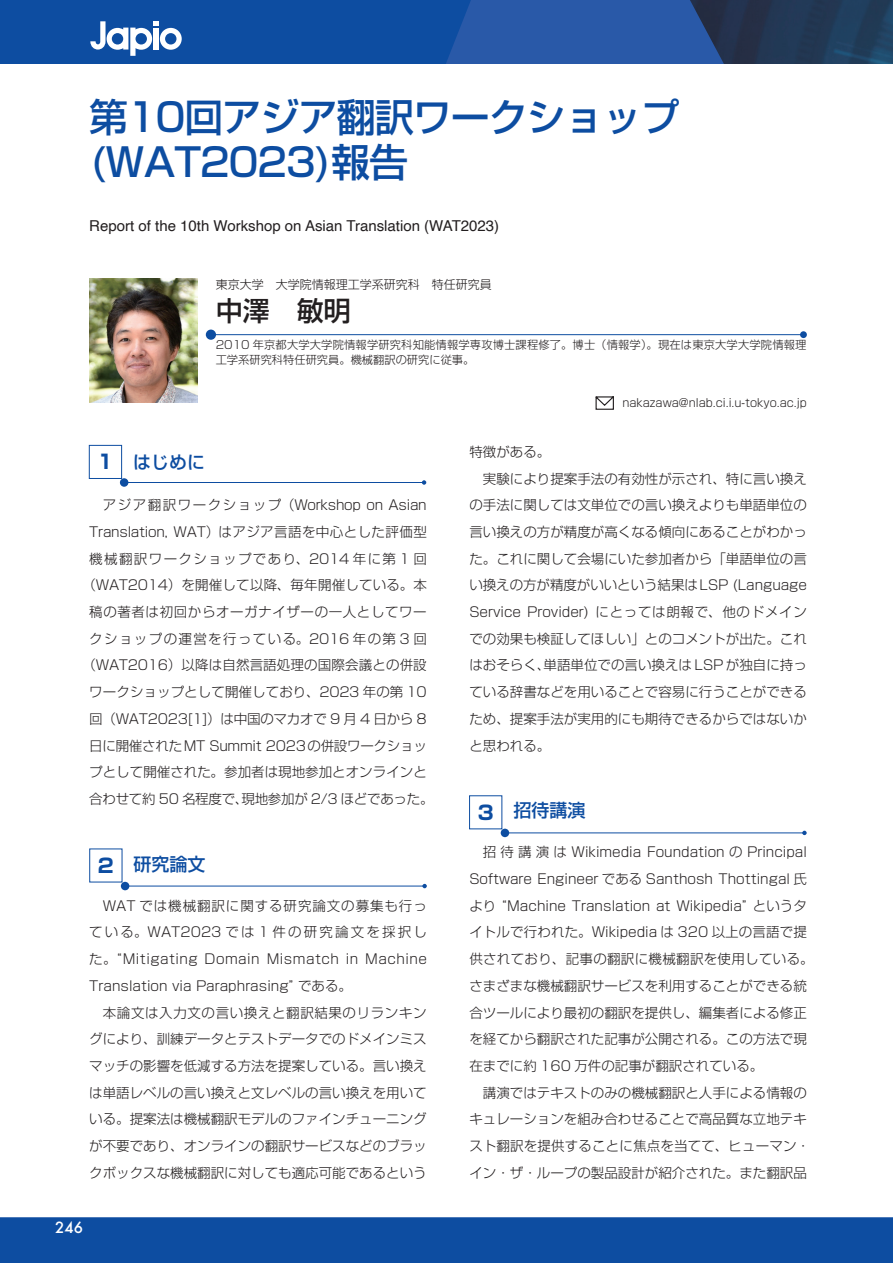
<style>
.page{position:relative;width:893px;height:1263px;background:#fff}
.page>*{position:absolute;margin:0;border:0;box-sizing:border-box;transform-origin:0 0}
.寄稿集タイトル{font:500 39px/45px "Shin Go Pr 5";letter-spacing:-.025em;color:#0d4da1}
.肩書き_名前{font:500 27px "Shin Go Pro";color:#231f20}
.本文{font:700 19.5px "Shin Go Pr 5";color:#0d4da1}
.見出し_大{font:500 18px "Shin Go Pro";color:#0d4da1}
.寄稿集英タイトル{font:15px "Helvetica";color:#231f20}
.t1{font:500 15px "Futura";color:#fff}
.本文-2{font:300 13.5px/26.7px "Shin Go Pr 5";color:#231f20;text-align:justify}
.本文-3{font:300 13.5px "Shin Go Pr 5";letter-spacing:-.02em;color:#231f20}
.本文-4{font:300 13.5px "Shin Go Pr 5";letter-spacing:.1em;color:#231f20}
.本文-5{font:300 13.5px "Shin Go Pr 5";letter-spacing:.03em;color:#231f20}
.本文-6{font:300 13.5px "Shin Go Pr 5";letter-spacing:.045em;color:#231f20}
.肩書き_名前-2{font:300 12px "Shin Go Pro";color:#231f20}
.PROFILE{font:300 11.25px/15px "Shin Go Pro";letter-spacing:.015em;color:#231f20}
.本文-7{font:300 11.25px "Shin Go Pr 5";color:#231f20}
</style>
<div class="page">
<div style="left:0;top:1217px;width:893px;height:46px;background:#0d4da1"></div>
<img style="left:724px;top:0;width:169px;height:64px">
<svg style="left:476px;top:0;width:248px;height:64px;background:#2855a1"></svg>
<svg style="left:0;top:0;width:476px;height:64px;background:#1855a5"></svg>
<svg style="left:595px;top:396px;width:19px;height:14px"></svg>
<img style="left:89px;top:279px;width:109px;height:124px">
<hr style="left:211px;top:334px;width:592px;height:1px;background:#0d4da1">
<div style="left:206px;top:330px;width:10px;height:10px;background:#0d4da1;border-radius:50%"></div>
<div style="left:800px;top:331px;width:7px;height:7px;background:#0d4da1;border-radius:50%"></div>
<hr style="left:124px;top:482px;width:300px;height:1px;background:#0d4da1">
<div style="left:120px;top:478px;width:8px;height:9px;background:#0d4da1;border-radius:50%"></div>
<svg style="left:422px;top:480px;width:4px;height:5px"></svg>
<div style="left:89px;top:445px;width:33px;height:34px;border:1px solid #0d4da1"></div>
<hr style="left:125px;top:886px;width:300px;height:1px;background:#0d4da1">
<div style="left:121px;top:882px;width:8px;height:8px;background:#0d4da1;border-radius:50%"></div>
<svg style="left:422px;top:884px;width:5px;height:4px"></svg>
<hr style="left:505px;top:832px;width:299px;height:1px;background:#0d4da1">
<div style="left:501px;top:829px;width:8px;height:8px;background:#0d4da1;border-radius:50%"></div>
<svg style="left:802px;top:831px;width:5px;height:4px"></svg>
<p class="寄稿集タイトル" style="left:89px;top:91px;width:592px">第10回アジア翻訳ワークショップ(WAT2023)報告</p>
<p class="寄稿集英タイトル" style="left:89px;top:214px;width:411px">Report of the 10th Workshop on Asian Translation (WAT2023)</p>
<p class="肩書き_名前-2" style="left:216px;top:275px;width:278px">東京大学　大学院情報理工学系研究科　特任研究員</p>
<p class="肩書き_名前" style="left:216px;top:289px;width:136px">中澤　敏明</p>
<p class="PROFILE" style="left:216px;top:336px;width:592px">2010 年京都大学大学院情報学研究科知能情報学専攻博士課程修了。博士（情報学）。現在は東京大学大学院情報理工学系研究科特任研究員。機械翻訳の研究に従事。</p>
<p class="本文" style="left:98px;top:446px;width:17px">1</p>
<p class="見出し_大" style="left:133px;top:447px;width:73px">はじめに</p>
<p class="本文-3" style="left:103px;top:494px;width:325px">アジア翻訳ワークショップ（Workshop on Asian</p>
<p class="本文-5" style="left:89px;top:521px;width:339px">Translation, WAT）はアジア言語を中心とした評価型</p>
<p class="本文-4" style="left:89px;top:547px;width:339px">機械翻訳ワークショップであり、2014 年に第 1 回</p>
<p class="本文-2" style="left:83px;top:571px;width:346px">（WAT2014）を開催して以降、毎年開催している。本</p>
<p class="本文-6" style="left:89px;top:601px;width:339px">稿の著者は初回からオーガナイザーの一人としてワー</p>
<p class="本文-4" style="left:89px;top:627px;width:339px">クショップの運営を行っている。2016 年の第 3 回</p>
<p class="本文-2" style="left:83px;top:651px;width:346px">（WAT2016）以降は自然言語処理の国際会議との併設</p>
<p class="本文-2" style="left:89px;top:677px;width:339px">ワークショップとして開催しており、2023 年の第 10</p>
<p class="本文-2" style="left:89px;top:704px;width:339px">回（WAT2023[1]）は中国のマカオで 9 月 4 日から 8</p>
<p class="本文-3" style="left:89px;top:734px;width:339px">日に開催されたMT Summit 2023の併設ワークショッ</p>
<p class="本文-2" style="left:89px;top:757px;width:339px">プとして開催された。参加者は現地参加とオンラインと</p>
<p class="本文-3" style="left:89px;top:788px;width:346px">合わせて約 50 名程度で、現地参加が 2/3 ほどであった。</p>
<p class="本文" style="left:98px;top:850px;width:17px">2</p>
<p class="見出し_大" style="left:134px;top:849px;width:73px">研究論文</p>
<p class="本文-2" style="left:89px;top:891px;width:339px;text-indent:14px">WAT では機械翻訳に関する研究論文の募集も行っている。WAT2023 では 1 件の研究論文を採択した。“Mitigating Domain Mismatch in Machine Translation via Paraphrasing” である。</p>
<p class="本文-2" style="left:89px;top:998px;width:339px;text-indent:14px">本論文は入力文の言い換えと翻訳結果のリランキングにより、訓練データとテストデータでのドメインミスマッチの影響を低減する方法を提案している。言い換えは単語レベルの言い換えと文レベルの言い換えを用いている。提案法は機械翻訳モデルのファインチューニングが不要であり、オンラインの翻訳サービスなどのブラックボックスな機械翻訳に対しても適応可能であるという</p>
<p class="t1" style="left:55px;top:1217px;width:29px">246</p>
<p class="本文-7" style="left:622px;top:394px;width:186px">nakazawa@nlab.ci.i.u-tokyo.ac.jp</p>
<p class="本文-2" style="left:469px;top:437px;width:82px">特徴がある。</p>
<p class="本文-2" style="left:469px;top:464px;width:339px;text-indent:14px">実験により提案手法の有効性が示され、特に言い換えの手法に関しては文単位での言い換えよりも単語単位の言い換えの方が精度が高くなる傾向にあることがわかった。これに関して会場にいた参加者から「単語単位の言い換えの方が精度がいいという結果はLSP (Language Service Provider) にとっては朗報で、他のドメインでの効果も検証してほしい」とのコメントが出た。これはおそらく、単語単位での言い換えは LSP が独自に持っている辞書などを用いることで容易に行うことができるため、提案手法が実用的にも期待できるからではないかと思われる。</p>
<p class="本文" style="left:478px;top:797px;width:17px">3</p>
<p class="見出し_大" style="left:513px;top:796px;width:73px">招待講演</p>
<p class="本文-2" style="left:469px;top:838px;width:346px;text-align:left;text-indent:14px">招待講演は Wikimedia Foundation の Principal Software Engineer である Santhosh Thottingal 氏より “Machine Translation at Wikipedia” というタイトルで行われた。Wikipedia は 320 以上の言語で提供されており、記事の翻訳に機械翻訳を使用している。さまざまな機械翻訳サービスを利用することができる統合ツールにより最初の翻訳を提供し、編集者による修正を経てから翻訳された記事が公開される。この方法で現在までに約 160 万件の記事が翻訳されている。</p>
<p class="本文-2" style="left:469px;top:1078px;width:342px;text-align:left;text-indent:14px">講演ではテキストのみの機械翻訳と人手による情報のキュレーションを組み合わせることで高品質な立地テキスト翻訳を提供することに焦点を当てて、ヒューマン・イン・ザ・ループの製品設計が紹介された。また翻訳品</p>
</div>
